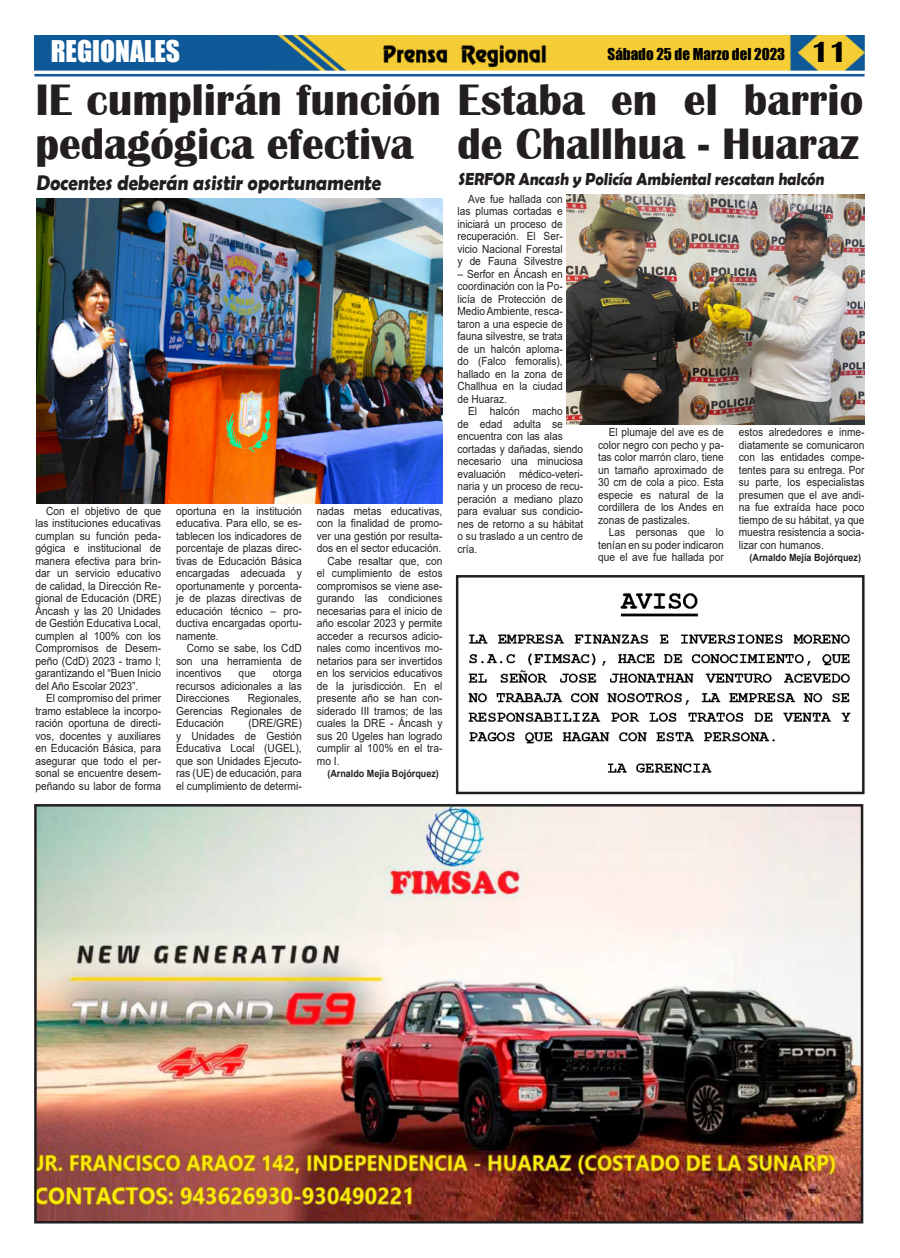
<style>
.page{position:relative;width:900px;height:1258px;background:#fff}
.page>*{position:absolute;margin:0;border:0;box-sizing:border-box;transform-origin:0 0}
.t1{font:700 45.38px/43.8px "Britannic";color:#231f20;text-align:right;scale:.96 1}
.t2{font:27.5px "Impact";color:#fff}
.t3{font:700 21.25px "Berlin Sans FB Demi";color:#231f20;scale:.9 1}
.t4{font:700 17.5px "Berlin Sans FB Demi";color:#231f20;scale:.9 1}
.t5{font:15px "Impact";color:#000}
.t6{font:11.25px/12.5px "Arial";color:#231f20;text-align:justify;scale:.91 1}
.t7{font:11.25px/12.5px "Arial";color:#231f20;text-align:justify;scale:.9 1}
.t8{font:700 10px "Arial";color:#231f20;scale:.9 1}
.s1{font-family:"Britannic";font-weight:700;font-size:30px}
</style>
<div class="page">
<img style="left:34px;top:35px;width:831px;height:36px">
<hr style="left:34px;top:74px;width:831px;height:2px;background:#0f5998">
<img style="left:380px;top:41px;width:169px;height:27px">
<img style="left:37px;top:807px;width:823px;height:413px">
<div style="left:34px;top:804px;width:829px;height:419px;border:2px solid #231f20"></div>
<img style="left:468px;top:593px;width:383px;height:180px">
<div style="left:456px;top:575px;width:409px;height:219px;border:2px solid #231f20"></div>
<img style="left:566px;top:195px;width:299px;height:229px">
<img style="left:36px;top:199px;width:406px;height:304px">
<h2 class="t2" style="left:51px;top:36px;width:131px">REGIONALES</h2>
<h3 class="t5" style="left:608px;top:46px;width:241px">Sábado 25 de Marzo del 2023 <span class="s1">11</span></h3>
<h1 class="t1" style="left:35px;top:81px;width:864px">IE cumplirán función Estaba en el barrio de Challhua - Huaraz</h1>
<p class="t7" style="left:458px;top:194px;width:118px;text-indent:11px">Ave fue hallada con las plumas cortadas e iniciará un proceso de recuperación. El Ser&shy;vicio Nacional Forestal y de Fauna Silvestre</p>
<p class="t7" style="left:458px;top:269px;width:118px">– Serfor en Áncash en coordinación con la Po&shy;licía de Protección de Medio Ambiente, resca&shy;taron a una especie de fauna silvestre, se trata de un halcón aploma&shy;do (Falco femoralis), hallado en la zona de Challhua en la ciudad de Huaraz.</p>
<p class="t7" style="left:458px;top:406px;width:141px;text-align:left;text-indent:11px">El halcón macho<br>de edad adulta se encuentra con las alas cortadas y dañadas, siendo necesario una minuciosa evaluación médico-veteri&shy;naria y un proceso de recu&shy;peración a mediano plazo para evaluar sus condicio&shy;nes de retorno a su hábitat o su traslado a un centro de cría.</p>
<h1 class="t1" style="left:35px;top:125px;width:395px">pedagógica efectiva</h1>
<h3 class="t4" style="left:458px;top:171px;width:410px">SERFOR Ancash y Policía Ambiental rescatan halcón</h3>
<h3 class="t3" style="left:36px;top:173px;width:387px">Docentes deberán asistir oportunamente</h3>
<p class="t7" style="left:598px;top:426px;width:141px;text-indent:11px">El plumaje del ave es de color negro con pecho y pa&shy;tas color marrón claro, tiene un tamaño aproximado de 30 cm de cola a pico. Esta especie es natural de la cordillera de los Andes en zonas de pastizales.</p>
<p class="t7" style="left:598px;top:527px;width:141px;text-indent:11px">Las personas que lo tenían en su poder indicaron que el ave fue hallada por</p>
<p class="t7" style="left:739px;top:427px;width:141px">estos alrededores e inme&shy;diatamente se comunicaron con las entidades compe&shy;tentes para su entrega. Por su parte, los especialistas presumen que el ave andi&shy;na fue extraída hace poco tiempo de su hábitat, ya que muestra resistencia a socia&shy;lizar con humanos.</p>
<p class="t8" style="left:750px;top:554px;width:125px">(Arnaldo Mejía Bojórquez)</p>
<p class="t6" style="left:35px;top:505px;width:140px;text-indent:11px">Con el objetivo de que las instituciones educativas cumplan su función peda&shy;gógica e institucional de manera efectiva para brin&shy;dar un servicio educativo de calidad, la Dirección Re&shy;gional de Educación (DRE)<br>Áncash y las 20 Unidades de Gestión Educativa Local, cumplen al 100% con los Compromisos de Desem&shy;peño (CdD) 2023 - tramo I; garantizando el “Buen Inicio del Año Escolar 2023”.</p>
<p class="t6" style="left:35px;top:693px;width:140px;text-indent:11px">El compromiso del primer tramo establece la incorpo&shy;ración oportuna de directi&shy;vos, docentes y auxiliares en Educación Básica, para asegurar que todo el per&shy;sonal se encuentre desem&shy;peñando su labor de forma</p>
<p class="t6" style="left:176px;top:506px;width:140px">oportuna en la institución educativa. Para ello, se es&shy;tablecen los indicadores de porcentaje de plazas direc&shy;tivas de Educación Básica encargadas adecuada y oportunamente y porcenta&shy;je de plazas directivas de educación técnico – pro&shy;ductiva encargadas oportu&shy;namente.</p>
<p class="t6" style="left:176px;top:643px;width:140px;text-indent:11px">Como se sabe, los CdD son una herramienta de incentivos</p>
<p class="t6" style="left:317px;top:506px;width:140px">nadas metas educativas,</p>
<p class="t6" style="left:317px;top:517px;width:140px">con la finalidad de promo-</p>
<p class="t6" style="left:317px;top:531px;width:140px">ver una gestión por resulta-</p>
<p class="t6" style="left:317px;top:543px;width:138px">dos en el sector educación.</p>
<p class="t6" style="left:327px;top:556px;width:128px">Cabe resaltar que, con</p>
<p class="t6" style="left:317px;top:568px;width:140px">el cumplimiento de estos</p>
<p class="t6" style="left:317px;top:581px;width:140px">compromisos se viene ase-</p>
<p class="t6" style="left:317px;top:593px;width:140px">gurando las condiciones</p>
<p class="t6" style="left:317px;top:606px;width:140px">necesarias para el inicio de</p>
<p class="t6" style="left:317px;top:618px;width:140px">año escolar 2023 y permite</p>
<p class="t6" style="left:317px;top:631px;width:140px">acceder a recursos adicio-</p>
<p class="t6" style="left:317px;top:643px;width:140px">nales como incentivos mo-</p>
<p class="t6" style="left:317px;top:656px;width:140px">netarios para ser invertidos</p>
<p class="t6" style="left:317px;top:668px;width:140px">en los servicios educativos</p>
<p class="t6" style="left:317px;top:680px;width:140px">de la jurisdicción. En el</p>
<p class="t6" style="left:317px;top:693px;width:140px">presente año se han con-</p>
<p class="t6" style="left:317px;top:706px;width:140px">siderado III tramos; de las</p>
<p class="t6" style="left:317px;top:717px;width:140px">cuales la DRE - Áncash y</p>
<p class="t6" style="left:317px;top:731px;width:140px">sus 20 Ugeles han logrado</p>
<p class="t6" style="left:317px;top:743px;width:140px">cumplir al 100% en el tra-</p>
<p class="t6" style="left:317px;top:756px;width:27px">mo I.</p>
<p class="t8" style="left:327px;top:770px;width:125px">(Arnaldo Mejía Bojórquez)</p>
<p class="t6" style="left:176px;top:668px;width:140px;text-indent:97px">otorga recursos adicionales a las Direcciones</p>
<p class="t6" style="left:239px;top:668px;width:20px">que</p>
<p class="t6" style="left:176px;top:692px;width:140px;text-indent:72px">Regionales, Gerencias Regionales de Educación</p>
<p class="t6" style="left:176px;top:717px;width:140px;text-indent:72px">(DRE/GRE) y Unidades de Gestión Educativa Local (UGEL), que son Unidades Ejecuto&shy;ras (UE) de educación, para el cumplimiento de determi-</p>
</div>
